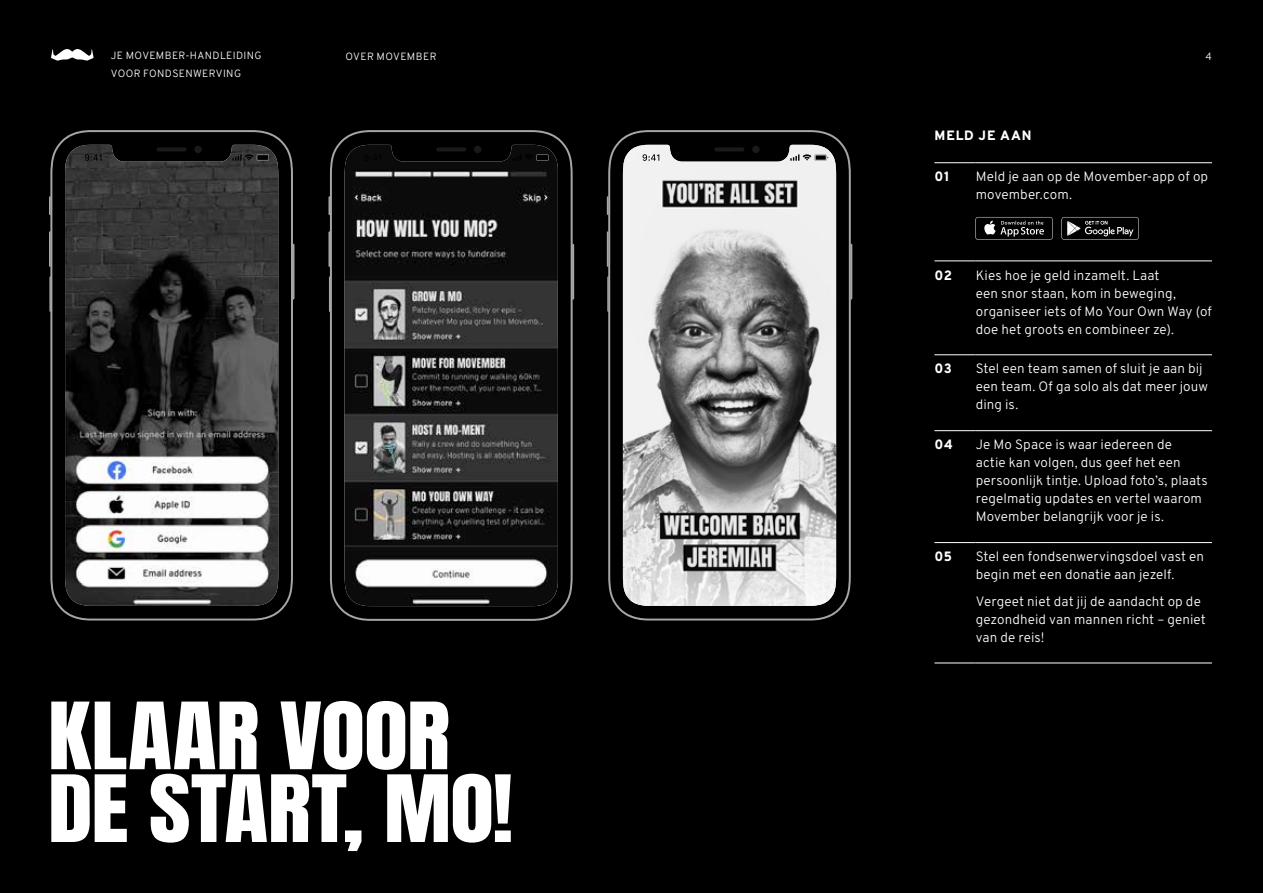
<style>
.page{position:relative;width:1263px;height:893px;background:#000}
.page>*{position:absolute;margin:0;border:0;box-sizing:border-box;transform-origin:0 0}
.t1{font:78.75px/72.8px "Anton";letter-spacing:-.005em;color:#fff;scale:1.15 1}
.t2{font:13.5px/18px "Overpass";letter-spacing:.01em;color:#fff}
.t3{font:800 13.5px "Overpass";letter-spacing:.06em;color:#fff}
.t4{font:10.5px/18px "Overpass";letter-spacing:.035em;color:#fff}
</style>
<div class="page">
<hr style="left:934px;top:162px;width:42px;height:1px;background:#fff">
<hr style="left:976px;top:162px;width:236px;height:1px;background:#fff">
<hr style="left:934px;top:261px;width:42px;height:1px;background:#fff">
<hr style="left:976px;top:261px;width:236px;height:1px;background:#fff">
<hr style="left:934px;top:354px;width:42px;height:1px;background:#fff">
<hr style="left:976px;top:354px;width:236px;height:1px;background:#fff">
<hr style="left:934px;top:430px;width:42px;height:1px;background:#fff">
<hr style="left:976px;top:430px;width:236px;height:1px;background:#fff">
<hr style="left:934px;top:542px;width:42px;height:1px;background:#fff">
<hr style="left:976px;top:542px;width:236px;height:1px;background:#fff">
<hr style="left:934px;top:663px;width:42px;height:1px;background:#fff">
<hr style="left:976px;top:663px;width:236px;height:1px;background:#fff">
<svg style="left:975px;top:217px;width:78px;height:23px"></svg>
<svg style="left:1061px;top:217px;width:78px;height:23px"></svg>
<svg style="left:51px;top:49px;width:43px;height:12px"></svg>
<svg style="left:50px;top:130px;width:243px;height:490px;fill:#a1a1a1"></svg>
<svg style="left:52px;top:132px;width:239px;height:486px"></svg>
<svg style="left:49px;top:196px;width:2px;height:19px"></svg>
<svg style="left:49px;top:231px;width:2px;height:36px"></svg>
<svg style="left:49px;top:276px;width:2px;height:36px"></svg>
<svg style="left:292px;top:244px;width:2px;height:56px"></svg>
<img style="left:65px;top:145px;width:213px;height:461px">
<div style="left:194px;top:146px;width:8px;height:7px;background:#1a1a1c;border-radius:50%"></div>
<svg style="left:157px;top:147px;width:30px;height:4px"></svg>
<svg style="left:85px;top:154px;width:16px;height:7px"></svg>
<svg style="left:232px;top:154px;width:39px;height:7px"></svg>
<svg style="left:608px;top:130px;width:243px;height:490px"></svg>
<svg style="left:610px;top:132px;width:239px;height:486px"></svg>
<svg style="left:607px;top:196px;width:1px;height:19px"></svg>
<svg style="left:607px;top:231px;width:1px;height:36px"></svg>
<svg style="left:607px;top:276px;width:2px;height:36px"></svg>
<svg style="left:850px;top:244px;width:2px;height:56px"></svg>
<img style="left:623px;top:145px;width:213px;height:461px">
<div style="left:752px;top:146px;width:8px;height:7px;background:#1a1a1c;border-radius:50%"></div>
<svg style="left:714px;top:147px;width:30px;height:4px"></svg>
<svg style="left:642px;top:154px;width:17px;height:7px"></svg>
<svg style="left:790px;top:154px;width:38px;height:7px"></svg>
<svg style="left:330px;top:130px;width:243px;height:491px"></svg>
<svg style="left:332px;top:132px;width:239px;height:487px"></svg>
<svg style="left:328px;top:196px;width:2px;height:19px"></svg>
<svg style="left:328px;top:231px;width:2px;height:36px"></svg>
<svg style="left:329px;top:276px;width:1px;height:36px"></svg>
<svg style="left:572px;top:244px;width:2px;height:56px"></svg>
<img style="left:345px;top:145px;width:213px;height:461px">
<div style="left:474px;top:146px;width:7px;height:7px;background:#1a1a1c;border-radius:50%"></div>
<svg style="left:436px;top:147px;width:30px;height:4px"></svg>
<svg style="left:364px;top:154px;width:17px;height:7px"></svg>
<svg style="left:512px;top:154px;width:38px;height:7px"></svg>
<p class="t4" style="left:111px;top:46px;width:152px">JE MOVEMBER-HANDLEIDING<br>VOOR FONDSENWERVING</p>
<p class="t4" style="left:345px;top:47px;width:93px">OVER MOVEMBER</p>
<p class="t4" style="left:1205px;top:47px;width:8px">4</p>
<p class="t3" style="left:934px;top:125px;width:99px">MELD JE AAN</p>
<p class="t3" style="left:934px;top:166px;width:17px">01</p>
<p class="t2" style="left:976px;top:167px;width:234px">Meld je aan op de Movember-app of op movember.com.</p>
<h1 class="t1" style="left:48px;top:706px;width:406px">KLAAR VOOR<br>DE START, MO!</h1>
<p class="t3" style="left:934px;top:264px;width:19px">02</p>
<p class="t2" style="left:976px;top:265px;width:238px">Kies hoe je geld inzamelt. Laat<br>een snor staan, kom in beweging, organiseer iets of Mo Your Own Way (of doe het groots en combineer ze).</p>
<p class="t3" style="left:934px;top:358px;width:19px">03</p>
<p class="t2" style="left:976px;top:359px;width:234px">Stel een team samen of sluit je aan bij een team. Of ga solo als dat meer jouw ding is.</p>
<p class="t3" style="left:934px;top:434px;width:20px">04</p>
<p class="t2" style="left:976px;top:435px;width:234px">Je Mo Space is waar iedereen de<br>actie kan volgen, dus geef het een persoonlijk tintje. Upload foto’s, plaats regelmatig updates en vertel waarom Movember belangrijk voor je is.</p>
<p class="t3" style="left:934px;top:546px;width:19px">05</p>
<p class="t2" style="left:976px;top:547px;width:230px">Stel een fondsenwervingsdoel vast en begin met een donatie aan jezelf.</p>
<p class="t2" style="left:976px;top:591px;width:232px">Vergeet niet dat jij de aandacht op de gezondheid van mannen richt – geniet van de reis!</p>
</div>
